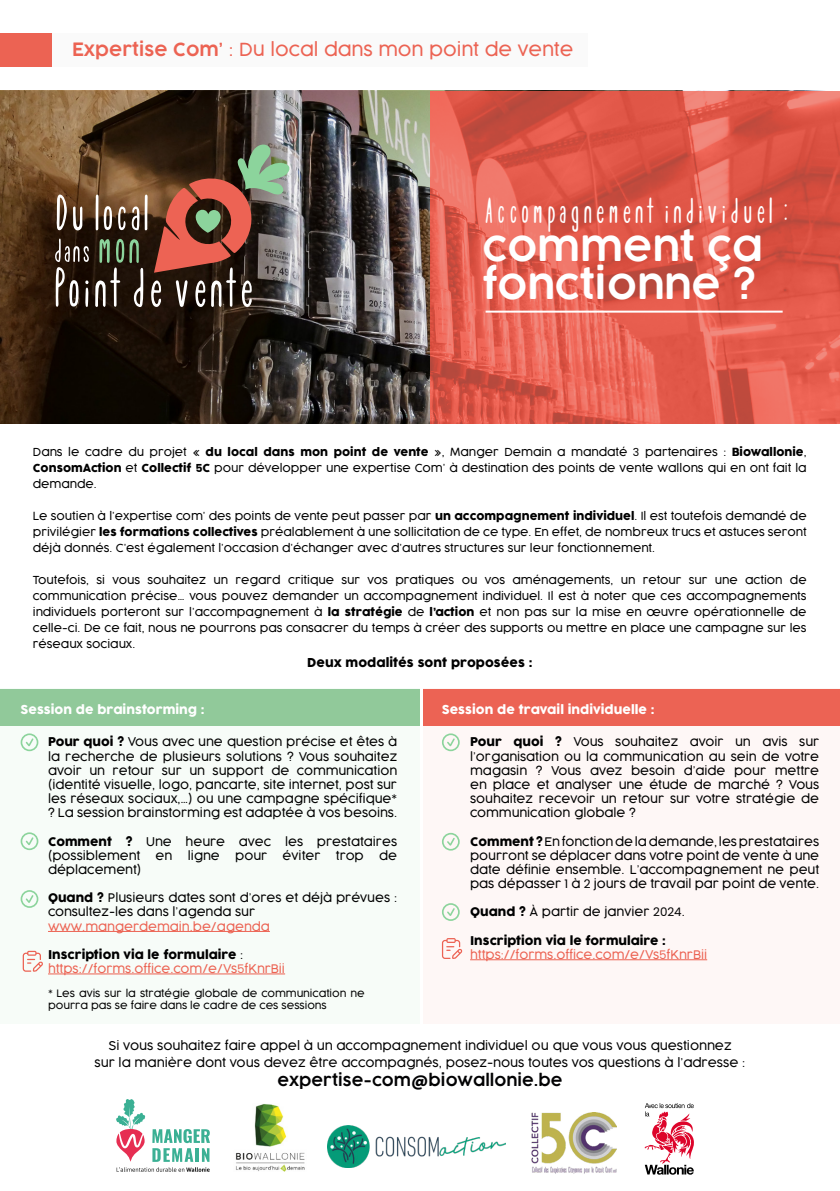
<style>
.page{position:relative;width:840px;height:1191px;background:#fff}
.page>*{position:absolute;margin:0;border:0;box-sizing:border-box;transform-origin:0 0}
.t1{font:600 40px/38px "COCOGOOSE";color:#fff}
.t2{font:34px "Tulip";color:#fff}
.t3{font:300 18px "Cocogoose";color:#ec6353}
.t4{font:600 16px "COCOGOOSE";color:#020203}
.t5{font:300 12px/16.8px "Cocogoose";color:#000;text-align:center}
.t6{font:12px "Cocogoose";color:#fff}
.t7{font:12px "Cocogoose";color:#000}
.t8{font:300 11.8px/14.2px "Cocogoose";color:#000;text-align:justify}
.t9{font:300 11.8px/14.2px "Cocogoose";color:#ec6353}
.t10{font:300 11px/16px "Cocogoose";color:#000;text-align:justify}
.t11{font:300 10px/12px "Cocogoose";color:#000}
.s1{font-family:"COCOGOOSE";font-weight:600}
.s2{font-weight:400}
.s3{font-family:"Poppins";font-weight:400}
.s4{font-family:"Poppins";font-weight:700}
.s5{font-weight:400;color:#000}
.s6{color:#000}
</style>
<div class="page">
<div style="left:0;top:688px;width:420px;height:336px;background:#f7fcf8"></div>
<div style="left:423px;top:688px;width:416px;height:336px;background:#fef7f6"></div>
<div style="left:423px;top:689px;width:416px;height:37px;background:#ec6354"></div>
<div style="left:0;top:689px;width:419px;height:37px;background:#91c99a"></div>
<svg style="left:644px;top:1103px;width:49px;height:71px"></svg>
<img style="left:0;top:91px;width:429px;height:332px">
<svg style="left:429px;top:91px;width:410px;height:332px;background:#df5c4e"></svg>
<svg style="left:722px;top:90px;width:117px;height:10px"></svg>
<div style="left:52px;top:33px;width:535px;height:33px;background:#fafafa"></div>
<div style="left:0;top:33px;width:52px;height:33px;background:#ec6353"></div>
<hr style="left:485px;top:311px;width:297px;height:2px;background:#fff">
<svg style="left:56px;top:195px;width:11px;height:36px"></svg>
<svg style="left:73px;top:206px;width:9px;height:24px"></svg>
<svg style="left:55px;top:239px;width:34px;height:68px;background:#53473f"></svg>
<svg style="left:95px;top:143px;width:195px;height:165px;background:#694e3e"></svg>
<hr style="left:48px;top:931px;width:222px;height:1px;background:#ec6353">
<hr style="left:48px;top:973px;width:237px;height:1px;background:#ec6353">
<hr style="left:470px;top:959px;width:236px;height:1px;background:#ec6353">
<img style="left:235px;top:1104px;width:70px;height:67px">
<img style="left:327px;top:1125px;width:178px;height:42px">
<img style="left:531px;top:1113px;width:85px;height:61px">
<svg style="left:116px;top:1099px;width:94px;height:72px"></svg>
<svg style="left:21px;top:733px;width:17px;height:18px"></svg>
<svg style="left:442px;top:733px;width:17px;height:18px"></svg>
<svg style="left:442px;top:833px;width:17px;height:17px"></svg>
<svg style="left:442px;top:903px;width:17px;height:18px"></svg>
<svg style="left:21px;top:832px;width:17px;height:18px"></svg>
<svg style="left:21px;top:890px;width:17px;height:18px"></svg>
<svg style="left:23px;top:950px;width:20px;height:21px"></svg>
<svg style="left:441px;top:938px;width:21px;height:21px"></svg>
<div style="left:393px;top:1157px;width:20px;height:8px;background:#fff"></div>
<h3 class="t3" style="left:72px;top:37px;width:502px"><span class="s1">Expertise Com’</span> : Du local dans mon point de vente</h3>
<h2 class="t2" style="left:482px;top:196px;width:309px">Accompagnement individuel :</h2>
<h1 class="t1" style="left:482px;top:228px;width:282px">comment ça fonctionne ?</h1>
<p class="t10" style="left:33px;top:444px;width:774px">Dans le cadre du projet « <span class="s2">du local dans mon point de vente</span> », Manger Demain a mandaté <span class="s3">3</span> partenaires : <span class="s2">Biowallonie</span>, <span class="s2">ConsomAction</span> et <span class="s2">Collectif</span> <span class="s4">5</span><span class="s2">C</span> pour développer une expertise Com’ à destination des points de vente wallons qui en ont fait la demande.</p>
<p class="t10" style="left:33px;top:508px;width:774px">Le soutien à l’expertise com’ des points de vente peut passer par <span class="s2">un accompagnement individuel</span>. Il est toutefois demandé de privilégier <span class="s2">les formations collectives</span> préalablement à une sollicitation de ce type. En effet, de nombreux trucs et astuces seront déjà donnés. C’est également l’occasion d’échanger avec d’autres structures sur leur fonctionnement.</p>
<p class="t10" style="left:33px;top:572px;width:774px">Toutefois, si vous souhaitez un regard critique sur vos pratiques ou vos aménagements, un retour sur une action de communication précise… vous pouvez demander un accompagnement individuel. Il est à noter que ces accompagnements individuels porteront sur l’accompagnement à <span class="s2">la stratégie</span> de <span class="s2">l’action</span> et non pas sur la mise en œuvre opérationnelle de celle-ci. De ce fait, nous ne pourrons pas consacrer du temps à créer des supports ou mettre en place une campagne sur les réseaux sociaux.</p>
<p class="t7" style="left:307px;top:655px;width:226px">Deux modalités sont proposées :</p>
<p class="t6" style="left:21px;top:701px;width:185px">Session de brainstorming :</p>
<p class="t8" style="left:48px;top:735px;width:350px"><span class="s2">Pour quoi ?</span> Vous avec une question précise et êtes à la recherche de plusieurs solutions ? Vous souhaitez avoir un retour sur un support de communication (identité visuelle, logo, pancarte, site internet, post sur les réseaux sociaux,…) ou une campagne spécifique<span class="s3">* </span>? La session brainstorming est adaptée à vos besoins.</p>
<p class="t8" style="left:48px;top:834px;width:350px"><span class="s2">Comment ?</span> Une heure avec les prestataires (possiblement</p>
<p class="t8" style="left:155px;top:848px;width:18px">en</p>
<p class="t8" style="left:188px;top:848px;width:34px">ligne</p>
<p class="t8" style="left:235px;top:848px;width:34px">pour</p>
<p class="t8" style="left:282px;top:848px;width:39px">éviter</p>
<p class="t8" style="left:336px;top:848px;width:29px">trop</p>
<p class="t8" style="left:379px;top:848px;width:19px">de</p>
<p class="t8" style="left:48px;top:862px;width:95px">déplacement)</p>
<p class="t8" style="left:48px;top:890px;width:350px"><span class="s2">Quand ?</span> Plusieurs dates sont d’ores et déjà prévues : consultez-les dans l’agenda sur</p>
<p class="t9" style="left:48px;top:919px;width:223px">www.mangerdemain.be/agenda</p>
<p class="t9" style="left:48px;top:947px;width:238px"><span class="s5">Inscription via le formulaire</span> <span class="s6">: </span>https://forms.office.com/e/Vs<span class="s3">5</span>fKnrBii</p>
<p class="t11" style="left:48px;top:987px;width:318px"><span class="s3">*</span> Les avis sur la stratégie globale de communication ne pourra pas se faire dans le cadre de ces sessions</p>
<p class="t6" style="left:441px;top:701px;width:214px">Session de travail individuelle :</p>
<p class="t8" style="left:470px;top:735px;width:350px"><span class="s2">Pour quoi ?</span> Vous souhaitez avoir un avis sur l’organisation ou la communication au sein de votre magasin ? Vous avez besoin d’aide pour mettre en place et analyser une étude de marché ? Vous souhaitez recevoir un retour sur votre stratégie de communication globale ?</p>
<p class="t8" style="left:470px;top:834px;width:350px"><span class="s2">Comment ?</span> En fonction de la demande, les prestataires pourront se déplacer dans votre point de vente à une date définie ensemble. L’accompagnement ne peut pas dépasser <span class="s3">1</span> à <span class="s3">2</span> jours de travail par point de vente.</p>
<p class="t8" style="left:470px;top:904px;width:216px"><span class="s2">Quand ?</span> À partir de janvier <span class="s3">2024</span>.</p>
<p class="t9" style="left:470px;top:933px;width:238px"><span class="s5">Inscription via le formulaire : </span>https://forms.office.com/e/Vs<span class="s3">5</span>fKnrBii</p>
<p class="t5" style="left:94px;top:1036px;width:652px">Si vous souhaitez faire appel à un accompagnement individuel ou que vous vous questionnez<br>sur la manière dont vous devez être accompagnés, posez-nous toutes vos questions à l’adresse :</p>
<h3 class="t4" style="left:277px;top:1068px;width:286px">expertise-com<span class="s4">@</span>biowallonie.be</h3>
</div>
